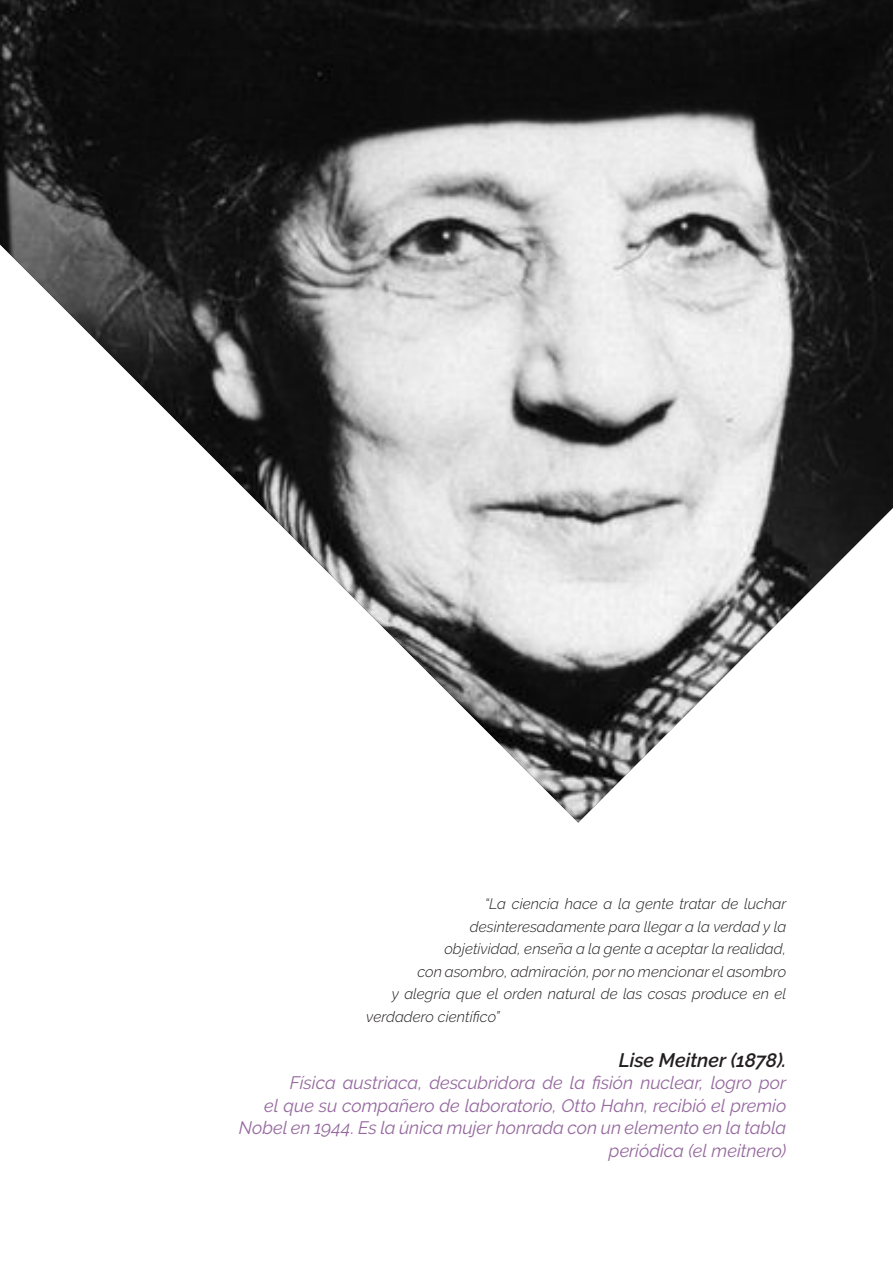
<style>
.page{position:relative;width:893px;height:1263px;background:#fff}
.page>*{position:absolute;margin:0;border:0;box-sizing:border-box;transform-origin:0 0}
.Frase_10pts_-_Italic{font:italic 600 19.5px "Raleway";letter-spacing:-.005em;color:#231f20}
.Frase_10pts_-_Italic-2{font:italic 18px/22.5px "Raleway";color:#95699e;text-align:right}
.Frase_10pts_-_Italic-3{font:italic 300 15px "Raleway";letter-spacing:.005em;color:#231f20}
</style>
<div class="page">
<img style="left:0;top:0;width:893px;height:822px">
<p class="Frase_10pts_-_Italic-3" style="left:485px;top:895px;width:303px">“La ciencia hace a la gente tratar de luchar</p>
<p class="Frase_10pts_-_Italic-3" style="left:470px;top:917px;width:318px">desinteresadamente para llegar a la verdad y la</p>
<p class="Frase_10pts_-_Italic-3" style="left:444px;top:940px;width:343px">objetividad, enseña a la gente a aceptar la realidad,</p>
<p class="Frase_10pts_-_Italic-3" style="left:417px;top:962px;width:370px">con asombro, admiración, por no mencionar el asombro</p>
<p class="Frase_10pts_-_Italic-3" style="left:392px;top:985px;width:396px">y alegría que el orden natural de las cosas produce en el</p>
<p class="Frase_10pts_-_Italic-3" style="left:366px;top:1007px;width:135px">verdadero científico”</p>
<p class="Frase_10pts_-_Italic" style="left:619px;top:1048px;width:169px">Lise Meitner (1878).</p>
<p class="Frase_10pts_-_Italic-2" style="left:239px;top:1071px;width:549px">Física austriaca, descubridora de la fisión nuclear, logro por<br>el que su compañero de laboratorio, Otto Hahn, recibió el premio Nobel en 1944. Es la única mujer honrada con un elemento en la tabla periódica (el meitnero)</p>
</div>
